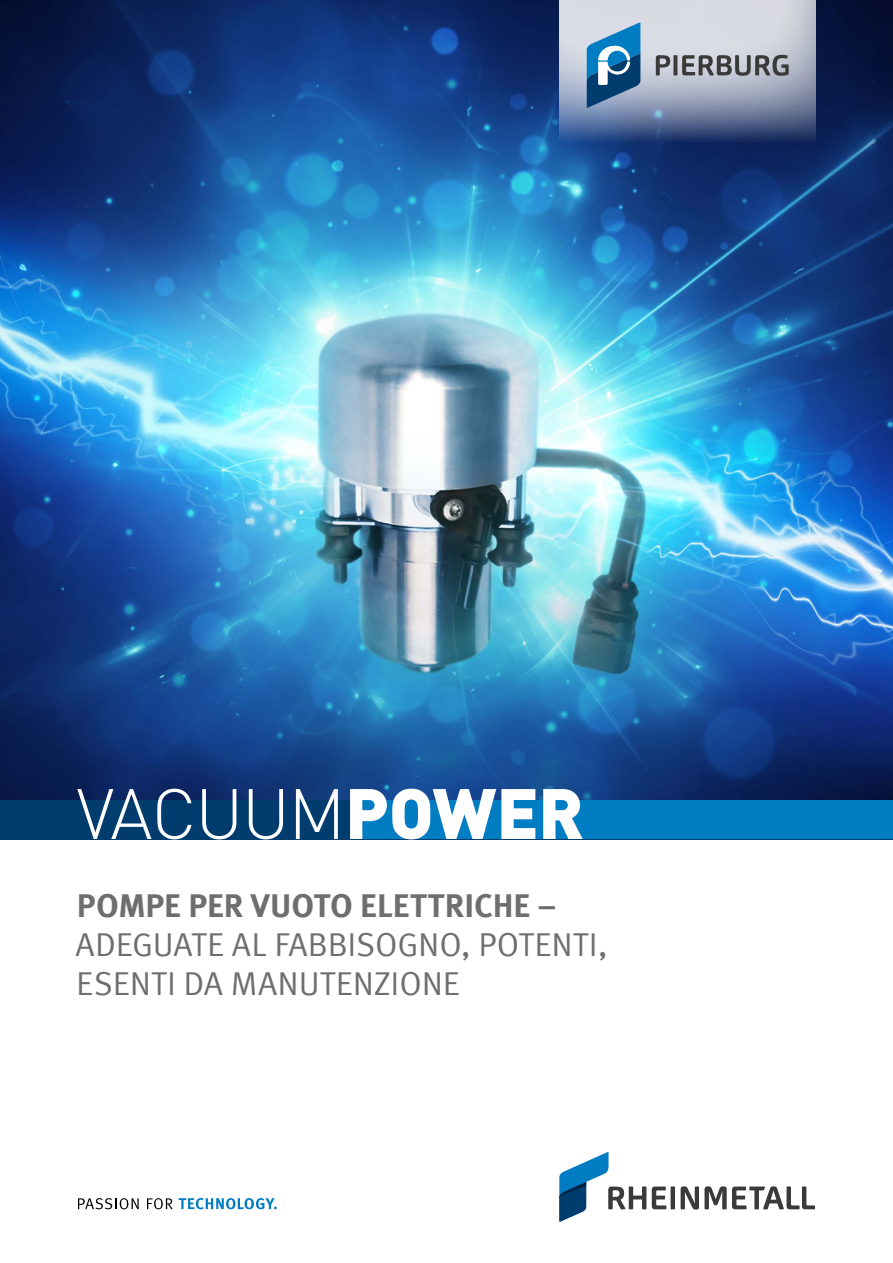
<style>
.page{position:relative;width:893px;height:1263px;background:#fff}
.page>*{position:absolute;margin:0;border:0;box-sizing:border-box;transform-origin:0 0}
.t1{font:300 70.2px "DIN Offc";letter-spacing:-.025em;color:#fff}
.t2{font:33px/39px "Meta Offc Pro Norm";letter-spacing:-.005em;color:#6e6e6e}
.t3{font:700 33px "Meta Offc Pro";color:#6e6e6e}
.s1{font-weight:900}
</style>
<div class="page">
<img style="left:0;top:0;width:893px;height:800px">
<svg style="left:559px;top:1152px;width:256px;height:70px"></svg>
<svg style="left:560px;top:0;width:255px;height:143px;background:#9ea7be"></svg>
<svg style="left:656px;top:55px;width:133px;height:21px;background:#85878c"></svg>
<svg style="left:587px;top:23px;width:53px;height:85px;background:#508ab4"></svg>
<svg style="left:78px;top:1198px;width:61px;height:11px"></svg>
<svg style="left:147px;top:1198px;width:26px;height:11px"></svg>
<svg style="left:179px;top:1198px;width:98px;height:11px"></svg>
<div style="left:0;top:800px;width:893px;height:39px;background:#003d6e"></div>
<div style="left:354px;top:800px;width:539px;height:39px;background:#007cc3"></div>
<h1 class="t1" style="left:77px;top:770px;width:509px">VACUUM<span class="s1">POWER</span></h1>
<p class="t3" style="left:77px;top:879px;width:481px">POMPE PER VUOTO ELETTRICHE –</p>
<p class="t2" style="left:76px;top:922px;width:534px">ADEGUATE AL FABBISOGNO, POTENTI,<br>ESENTI DA MANUTENZIONE</p>
</div>
